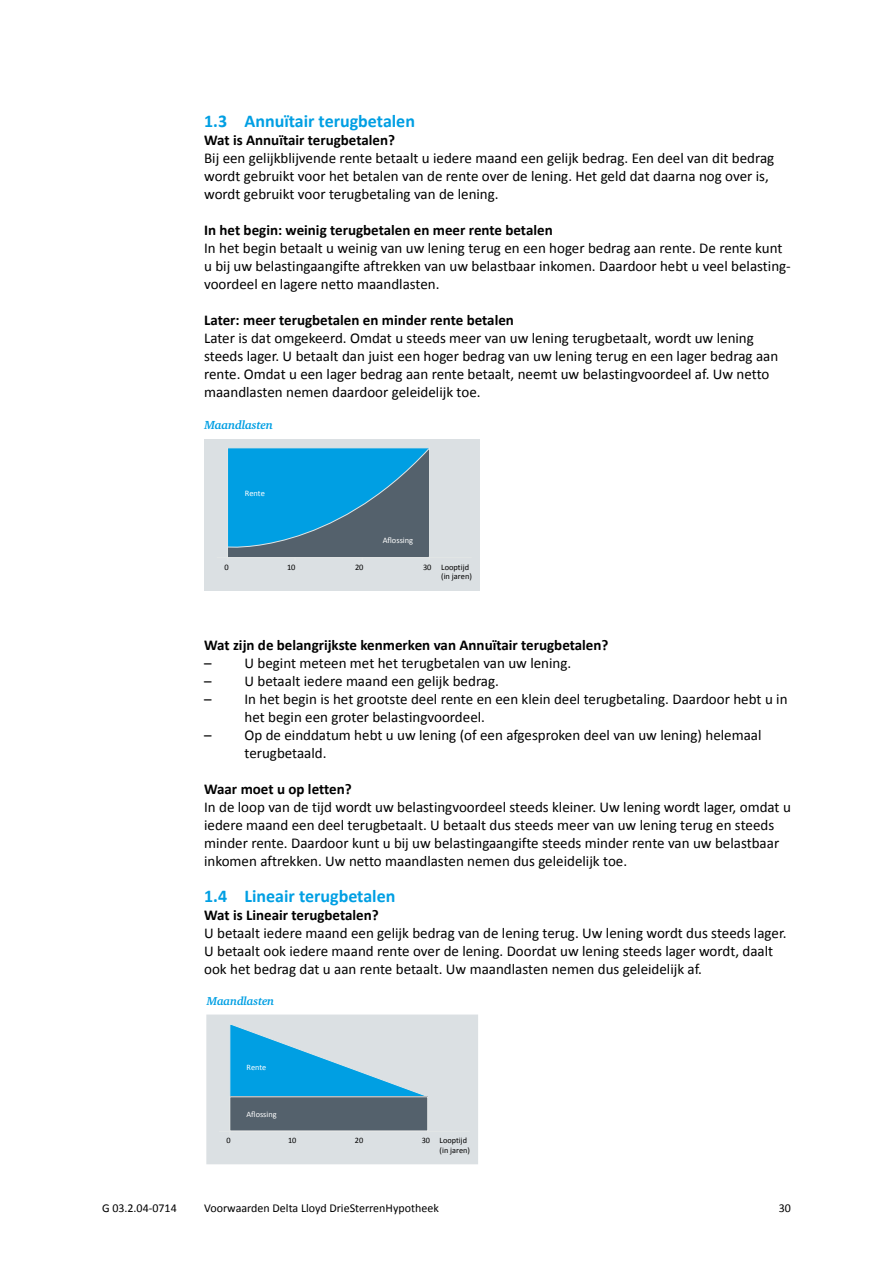
<style>
.page{position:relative;width:893px;height:1263px;background:#fff}
.page>*{position:absolute;margin:0;border:0;box-sizing:border-box;transform-origin:0 0}
.t1{font:700 18px "Calibri";color:#009fe3}
.t2{font:15px/18px "Calibri";color:#000}
.t3{font:700 15px "Calibri";color:#000}
.t4{font:12px "Calibri";color:#000}
.t5{font:italic 700 12px "Charter ITC Std";letter-spacing:-.02em;color:#009fe3}
.t6{font:italic 700 11.85px "Charter ITC Std";letter-spacing:-.02em;color:#009fe3}
.t7{font:8.4px/9.4px "Calibri";color:#000}
.t8{font:8.4px "Calibri";color:#fff}
.t9{font:8.25px/9.3px "Calibri";color:#000}
.t10{font:8.25px "Calibri";color:#fff}
</style>
<div class="page">
<div style="left:205px;top:439px;width:275px;height:151px;background:#dbe0e3"></div>
<svg style="left:228px;top:448px;width:201px;height:109px;background:#2288b6"></svg>
<hr style="left:217px;top:557px;width:255px;height:1px;background:#e3e6e6">
<div style="left:207px;top:1015px;width:270px;height:149px;background:#dbe0e3"></div>
<div style="left:206px;top:1014px;width:272px;height:150px;border:1px solid #dbe0e3"></div>
<svg style="left:230px;top:1025px;width:195px;height:71px"></svg>
<div style="left:230px;top:1097px;width:198px;height:34px;background:#54616c"></div>
<div style="left:230px;top:1096px;width:198px;height:35px;border:1px solid #e3e6e6"></div>
<hr style="left:219px;top:1131px;width:251px;height:1px;background:#e3e6e6">
<p class="t1" style="left:204px;top:110px;width:212px">1.3 Annuïtair terugbetalen</p>
<p class="t3" style="left:204px;top:131px;width:193px">Wat is Annuïtair terugbetalen?</p>
<p class="t2" style="left:204px;top:149px;width:572px">Bij een gelijkblijvende rente betaalt u iedere maand een gelijk bedrag. Een deel van dit bedrag wordt gebruikt voor het betalen van de rente over de lening. Het geld dat daarna nog over is, wordt gebruikt voor terugbetaling van de lening.</p>
<p class="t3" style="left:204px;top:221px;width:350px">In het begin: weinig terugbetalen en meer rente betalen</p>
<p class="t2" style="left:204px;top:239px;width:588px">In het begin betaalt u weinig van uw lening terug en een hoger bedrag aan rente. De rente kunt u bij uw belastingaangifte aftrekken van uw belastbaar inkomen. Daardoor hebt u veel belasting&shy;voordeel en lagere netto maandlasten.</p>
<p class="t3" style="left:204px;top:311px;width:311px">Later: meer terugbetalen en minder rente betalen</p>
<p class="t2" style="left:204px;top:329px;width:576px">Later is dat omgekeerd. Omdat u steeds meer van uw lening terugbetaalt, wordt uw lening steeds lager. U betaalt dan juist een hoger bedrag van uw lening terug en een lager bedrag aan rente. Omdat u een lager bedrag aan rente betaalt, neemt uw belastingvoordeel af. Uw netto maandlasten nemen daardoor geleidelijk toe.</p>
<p class="t5" style="left:205px;top:418px;width:70px">Maandlasten</p>
<p class="t8" style="left:245px;top:487px;width:22px">Rente</p>
<p class="t8" style="left:383px;top:535px;width:32px">Aflossing</p>
<p class="t7" style="left:224px;top:562px;width:6px">0</p>
<p class="t7" style="left:287px;top:562px;width:10px">10</p>
<p class="t7" style="left:355px;top:562px;width:10px">20</p>
<p class="t7" style="left:441px;top:562px;width:32px;text-indent:-18px">30 Looptĳd (in jaren)</p>
<p class="t3" style="left:204px;top:635px;width:406px">Wat zijn de belangrijkste kenmerken van Annuïtair terugbetalen?</p>
<p class="t2" style="left:204px;top:653px;width:369px">– U begint meteen met het terugbetalen van uw lening.</p>
<p class="t2" style="left:204px;top:671px;width:296px">– U betaalt iedere maand een gelijk bedrag.</p>
<p class="t2" style="left:244px;top:689px;width:545px;text-indent:-40px">– In het begin is het grootste deel rente en een klein deel terugbetaling. Daardoor hebt u in het begin een groter belastingvoordeel.</p>
<p class="t2" style="left:244px;top:725px;width:518px;text-indent:-40px">– Op de einddatum hebt u uw lening (of een afgesproken deel van uw lening) helemaal terugbetaald.</p>
<p class="t3" style="left:204px;top:779px;width:149px">Waar moet u op letten?</p>
<p class="t2" style="left:204px;top:797px;width:588px">In de loop van de tijd wordt uw belastingvoordeel steeds kleiner. Uw lening wordt lager, omdat u iedere maand een deel terugbetaalt. U betaalt dus steeds meer van uw lening terug en steeds minder rente. Daardoor kunt u bij uw belastingaangifte steeds minder rente van uw belastbaar inkomen aftrekken. Uw netto maandlasten nemen dus geleidelijk toe.</p>
<p class="t1" style="left:204px;top:884px;width:193px">1.4 Lineair terugbetalen</p>
<p class="t3" style="left:204px;top:905px;width:176px">Wat is Lineair terugbetalen?</p>
<p class="t2" style="left:204px;top:923px;width:584px">U betaalt iedere maand een gelijk bedrag van de lening terug. Uw lening wordt dus steeds lager.<br>U betaalt ook iedere maand rente over de lening. Doordat uw lening steeds lager wordt, daalt ook het bedrag dat u aan rente betaalt. Uw maandlasten nemen dus geleidelijk af.</p>
<p class="t6" style="left:207px;top:993px;width:69px">Maandlasten</p>
<p class="t10" style="left:247px;top:1062px;width:21px">Rente</p>
<p class="t10" style="left:247px;top:1109px;width:32px">Aflossing</p>
<p class="t9" style="left:226px;top:1136px;width:6px">0</p>
<p class="t9" style="left:288px;top:1136px;width:10px">10</p>
<p class="t9" style="left:355px;top:1136px;width:10px">20</p>
<p class="t9" style="left:440px;top:1136px;width:32px;text-indent:-18px">30 Looptĳd (in jaren)</p>
<p class="t4" style="left:102px;top:1200px;width:76px">G 03.2.04-0714</p>
<p class="t4" style="left:204px;top:1200px;width:236px">Voorwaarden Delta Lloyd DrieSterrenHypotheek</p>
<p class="t4" style="left:779px;top:1200px;width:14px">30</p>
</div>
